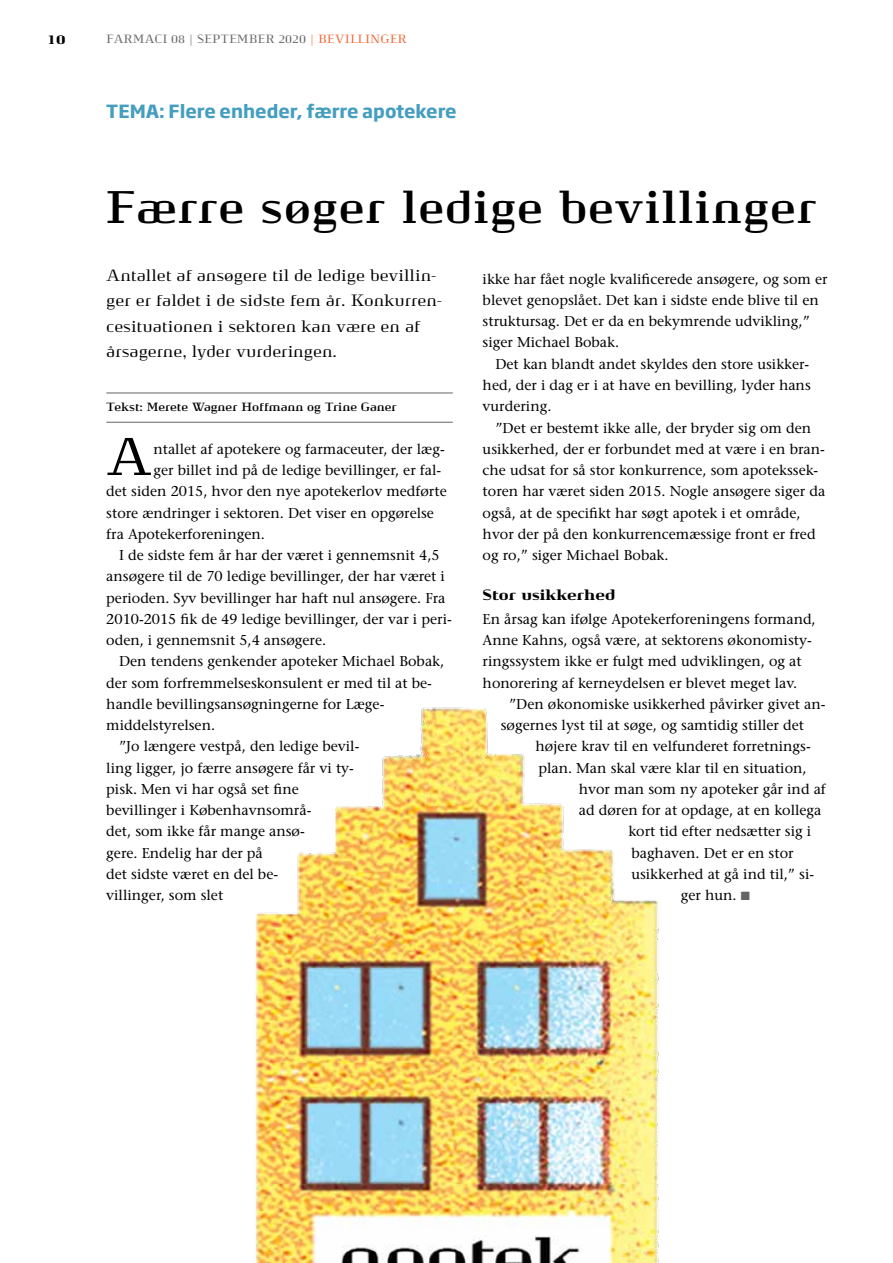
<style>
.page{position:relative;width:893px;height:1263px;background:#fff}
.page>*{position:absolute;margin:0;border:0;box-sizing:border-box;transform-origin:0 0}
.t1{font:53.4px "Pharma Body";color:#000}
.t2{font:700 46.05px "Pharma";letter-spacing:.02em;color:#000}
.t3{font:700 18px "Soho Gothic Pro";color:#459ebf}
.t4{font:16.5px/25.5px "Pharma";color:#000}
.t5{font:900 15px "Pharma";color:#000}
.t6{font:14.25px/21.3px "Stone Serif";color:#000}
.t7{font:900 13.5px "Pharma";color:#000}
.t8{font:700 12px "Pharma";color:#000}
.t9{font:12px "Pharma";color:#636466}
.s1{color:#f26531}
.s2{color:#636466}
</style>
<div class="page">
<hr style="left:106px;top:393px;width:347px;height:1px;background:#636466">
<hr style="left:106px;top:422px;width:347px;height:1px;background:#636466">
<img style="left:255px;top:707px;width:404px;height:556px">
<p class="t7" style="left:47px;top:31px;width:20px">10</p>
<p class="t9" style="left:106px;top:32px;width:302px">FARMACI 08 | SEPTEMBER 2020 <span class="s1">| BEVILLINGER</span></p>
<p class="t3" style="left:106px;top:97px;width:352px">TEMA: Flere enheder, færre apotekere</p>
<h2 class="t2" style="left:106px;top:181px;width:712px">Færre søger ledige bevillinger</h2>
<p class="t4" style="left:106px;top:262px;width:337px">Antallet af ansøgere til de ledige bevillin&shy;ger er faldet i de sidste fem år. Konkurren&shy;cesituationen i sektoren kan være en af årsagerne, lyder vurderingen.</p>
<p class="t8" style="left:106px;top:400px;width:292px">Tekst: Merete Wagner Hoffmann og Trine Ganer</p>
<h1 class="t1" style="left:106px;top:426px;width:47px">A</h1>
<p class="t6" style="left:153px;top:438px;width:293px">ntallet af apotekere og farmaceuter, der læg-</p>
<p class="t6" style="left:153px;top:459px;width:289px">ger billet ind på de ledige bevillinger, er fal-</p>
<p class="t6" style="left:106px;top:480px;width:342px">det siden 2015, hvor den nye apotekerlov medførte</p>
<p class="t6" style="left:106px;top:502px;width:329px">store ændringer i sektoren. Det viser en opgørelse</p>
<p class="t6" style="left:106px;top:523px;width:160px">fra Apotekerforeningen.</p>
<p class="t6" style="left:119px;top:544px;width:322px">I de sidste fem år har der været i gennemsnit 4,5</p>
<p class="t6" style="left:106px;top:566px;width:340px">ansøgere til de 70 ledige bevillinger, der har været i</p>
<p class="t6" style="left:106px;top:587px;width:341px">perioden. Syv bevillinger har haft nul ansøgere. Fra</p>
<p class="t6" style="left:106px;top:608px;width:347px">2010-2015 fik de 49 ledige bevillinger, der var i peri-</p>
<p class="t6" style="left:106px;top:629px;width:221px">oden, i gennemsnit 5,4 ansøgere.</p>
<p class="t6" style="left:119px;top:651px;width:327px">Den tendens genkender apoteker Michael Bobak,</p>
<p class="t6" style="left:106px;top:672px;width:327px">der som forfremmelseskonsulent er med til at be-</p>
<p class="t6" style="left:106px;top:693px;width:280px">handle bevillingsansøgningerne for Læge-</p>
<p class="t6" style="left:106px;top:714px;width:110px">middelstyrelsen.</p>
<p class="t6" style="left:119px;top:736px;width:242px">”Jo længere vestpå, den ledige bevil-</p>
<p class="t6" style="left:106px;top:757px;width:249px">ling ligger, jo færre ansøgere får vi ty-</p>
<p class="t6" style="left:106px;top:778px;width:194px">pisk. Men vi har også set fine</p>
<p class="t6" style="left:106px;top:799px;width:207px">bevillinger i Københavnsområ-</p>
<p class="t6" style="left:106px;top:821px;width:200px">det, som ikke får mange ansø-</p>
<p class="t6" style="left:106px;top:842px;width:158px">gere. Endelig har der på</p>
<p class="t6" style="left:106px;top:863px;width:173px">det sidste været en del be-</p>
<p class="t6" style="left:106px;top:884px;width:118px">villinger, som slet</p>
<p class="t6" style="left:483px;top:268px;width:346px">ikke har fået nogle kvalificerede ansøgere, og som er blevet genopslået. Det kan i sidste ende blive til en struktursag. Det er da en bekymrende udvikling,” siger Michael Bobak.</p>
<p class="t6" style="left:483px;top:353px;width:330px;text-align:justify;text-indent:13px">Det kan blandt andet skyldes den store usikker&shy;hed, der i dag er i at have en bevilling, lyder hans vurdering.</p>
<p class="t6" style="left:483px;top:417px;width:344px;text-indent:13px">”Det er bestemt ikke alle, der bryder sig om den usikkerhed, der er forbundet med at være i en bran&shy;che udsat for så stor konkurrence, som apotekssek&shy;toren har været siden 2015. Nogle ansøgere siger da også, at de specifikt har søgt apotek i et område, hvor der på den konkurrencemæssige front er fred og ro,” siger Michael Bobak.</p>
<p class="t5" style="left:483px;top:585px;width:134px">Stor usikkerhed</p>
<p class="t6" style="left:483px;top:608px;width:335px">En årsag kan ifølge Apotekerforeningens formand, Anne Kahns, også være, at sektorens økonomisty&shy;ringssystem ikke er fulgt med udviklingen, og at honorering af kerneydelsen er blevet meget lav.</p>
<p class="t6" style="left:501px;top:693px;width:326px;text-indent:8px">”Den økonomiske usikkerhed påvirker givet an&shy;søgernes lyst til at søge, og samtidig stiller det</p>
<p class="t6" style="left:535px;top:736px;width:277px">højere krav til en velfunderet forretnings-</p>
<p class="t6" style="left:538px;top:757px;width:270px">plan. Man skal være klar til en situation,</p>
<p class="t6" style="left:579px;top:778px;width:249px">hvor man som ny apoteker går ind af</p>
<p class="t6" style="left:579px;top:799px;width:244px">ad døren for at opdage, at en kollega</p>
<p class="t6" style="left:628px;top:821px;width:184px">kort tid efter nedsætter sig i</p>
<p class="t6" style="left:631px;top:842px;width:164px">baghaven. Det er en stor</p>
<p class="t6" style="left:631px;top:863px;width:184px">usikkerhed at gå ind til,” si-</p>
<p class="t6" style="left:681px;top:884px;width:71px">ger hun. <span class="s2">■</span></p>
</div>
